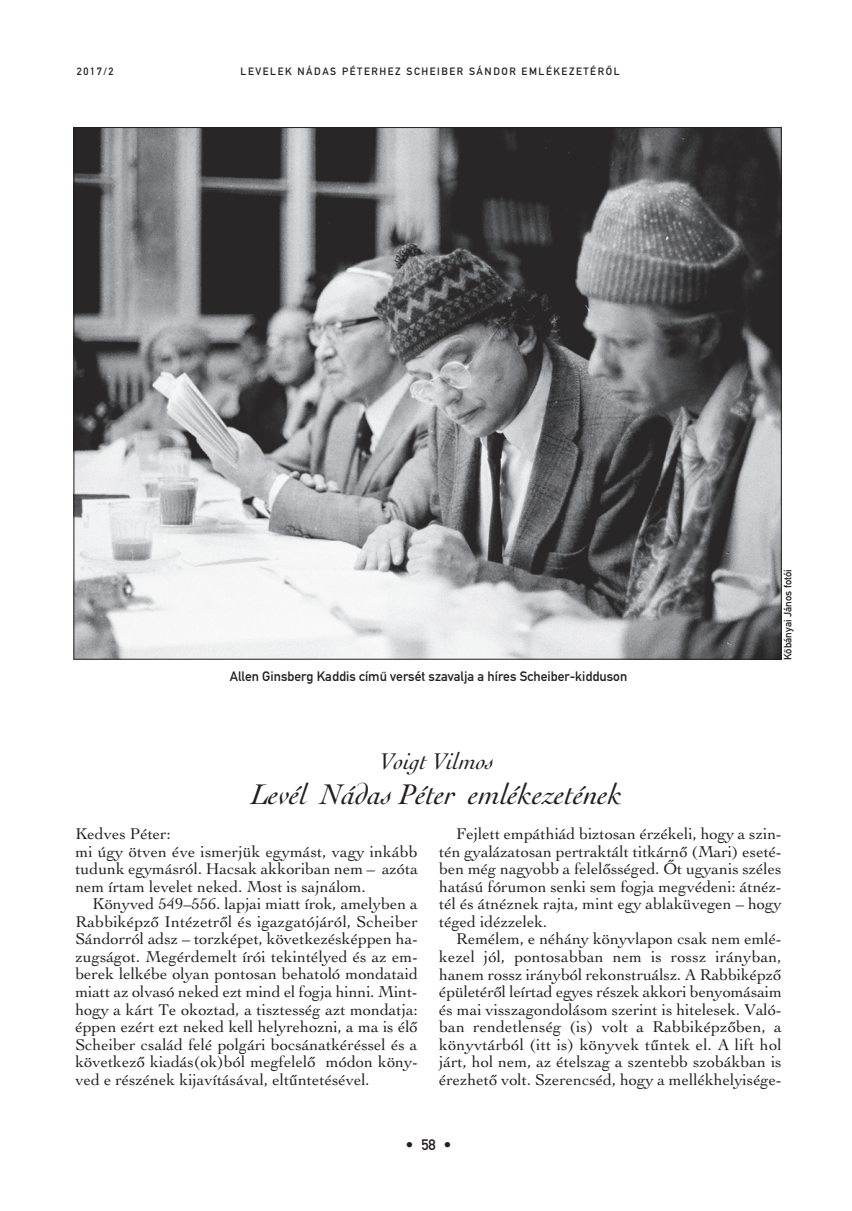
<style>
.page{position:relative;width:852px;height:1211px;background:#fff}
.page>*{position:absolute;margin:0;border:0;box-sizing:border-box;transform-origin:0 0}
.t1{font:30px "Cochin Ital H";color:#231f20}
.t2{font:24px "Cochin Ital H";color:#231f20}
.t3{font:16.5px/17.5px "Cochin H";color:#231f20;text-align:justify}
.t4{font:15px "DIN Mitte H";color:#231f20}
.t5{font:13.5px "DIN Mitte H";color:#231f20}
.t6{font:10.5px "DIN Mitte H";letter-spacing:.15em;color:#231f20}
.t7{font:10.5px "DIN Mitte H";color:#231f20}
</style>
<div class="page">
<img style="left:75px;top:129px;width:704px;height:528px">
<p class="t6" style="left:77px;top:68px;width:38px">2017/2</p>
<p class="t6" style="left:240px;top:68px;width:380px">LEVELEK NÁDAS PÉTERHEZ SCHEIBER SÁNDOR EMLÉKEZETÉRÔL</p>
<p class="t5" style="left:230px;top:671px;width:399px">Allen Ginsberg Kaddis címû versét szavalja a híres Scheiber-kidduson</p>
<h2 class="t2" style="left:380px;top:752px;width:116px">Voigt Vilmos</h2>
<h1 class="t1" style="left:251px;top:782px;width:372px">Levél Nádas Péter emlékezetének</h1>
<p class="t7" style="left:784px;top:660px;width:92px;rotate:-90deg">Kôbányai János fotói</p>
<p class="t3" style="left:75px;top:826px;width:344px;text-align:left">Kedves Péter:<br>mi úgy ötven éve ismerjük egymást, vagy inkább tudunk egymásról. Hacsak akkoriban nem – azóta nem írtam levelet neked. Most is sajnálom.</p>
<p class="t3" style="left:75px;top:896px;width:344px;text-indent:17px">Könyved 549–556. lapjai miatt írok, amelyben a Rabbiképzô Intézetrôl és igazgatójáról, Scheiber Sándorról adsz – torzképet, következésképpen ha&shy;zugságot. Megérdemelt írói tekintélyed és az em&shy;berek lelkébe olyan pontosan behatoló mondataid miatt az olvasó neked ezt mind el fogja hinni. Mint&shy;hogy a kárt Te okoztad, a tisztesség azt mondatja: éppen ezért ezt neked kell helyrehozni, a ma is élô Scheiber család felé polgári bocsánatkéréssel és a következô kiadás(ok)ból megfelelô módon köny&shy;ved e részének kijavításával, eltûntetésével.</p>
<p class="t3" style="left:439px;top:826px;width:344px;text-indent:17px">Fejlett empáthiád biztosan érzékeli, hogy a szin&shy;tén gyalázatosan pertraktált titkárnô (Mari) eseté&shy;ben még nagyobb a felelôsséged. Ôt ugyanis széles hatású fórumon senki sem fogja megvédeni: átnéz&shy;tél és átnéznek rajta, mint egy ablaküvegen – hogy téged idézzelek.</p>
<p class="t3" style="left:439px;top:932px;width:344px;text-indent:17px">Remélem, e néhány könyvlapon csak nem emlé&shy;kezel jól, pontosabban nem is rossz irányban, hanem rossz irányból rekonstruálsz. A Rabbiképzô épületérôl leírtad egyes részek akkori benyomásaim és mai visszagondolásom szerint is hitelesek. Való&shy;ban rendetlenség (is) volt a Rabbiképzôben, a könyvtárból (itt is) könyvek tûntek el. A lift hol járt, hol nem, az ételszag a szentebb szobákban is érezhetô volt. Szerencséd, hogy a mellékhelyisége-</p>
<p class="t4" style="left:406px;top:1139px;width:47px">•58•</p>
</div>
